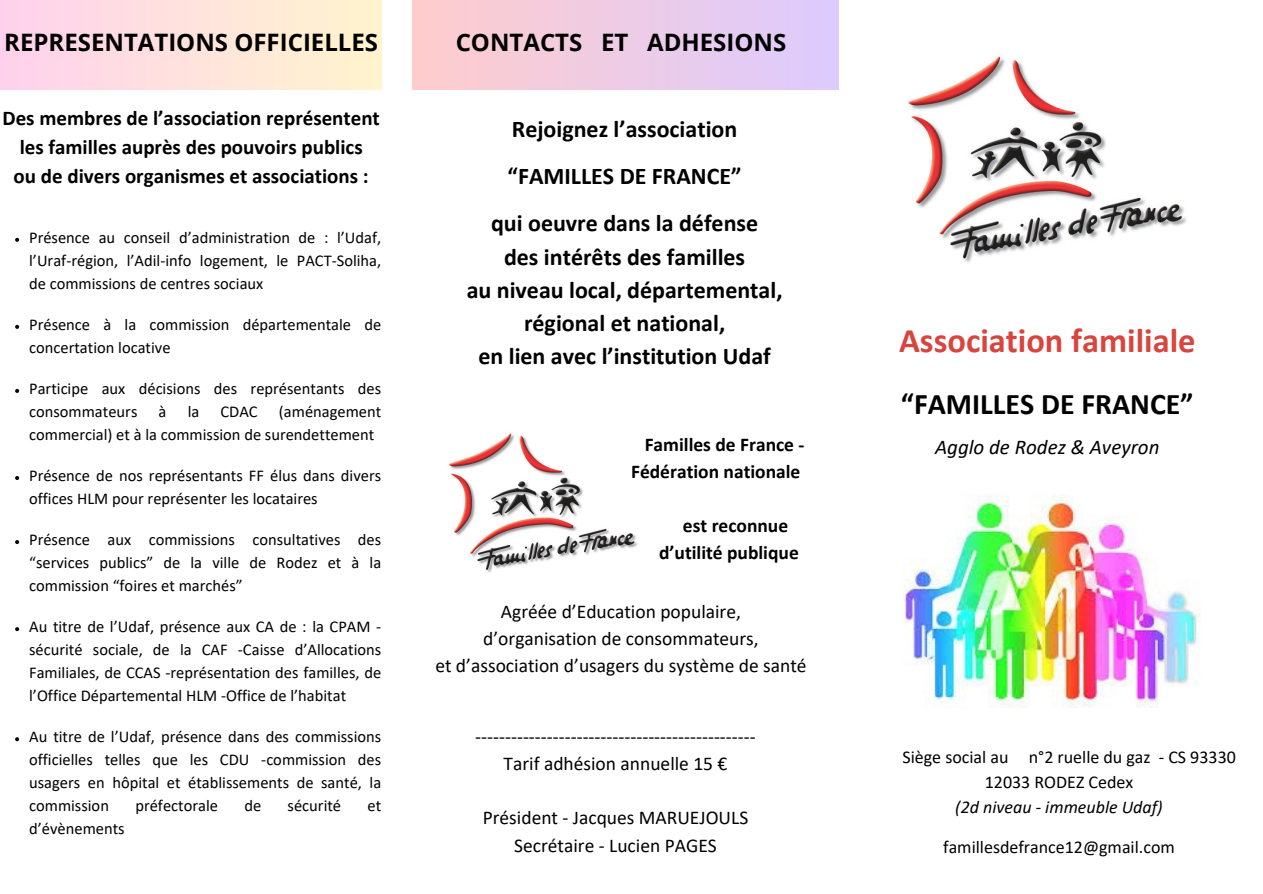
<style>
.page{position:relative;width:1263px;height:894px;background:#fff}
.page>*{position:absolute;margin:0;border:0;box-sizing:border-box;transform-origin:0 0}
.t1{font:700 34.5px "Calibri";color:#d8453e}
.t2{font:700 30px "Calibri";color:#000}
.t3{font:700 24px/33.3px "Calibri";color:#000;text-align:center}
.t4{font:700 24px "Open Sans";color:#000}
.t5{font:700 21px/29px "Calibri";color:#000;text-align:center}
.t6{font:italic 21px "Calibri";color:#000}
.t7{font:19.5px/27px "Calibri";color:#000;text-align:center}
.t8{font:700 19.5px/27px "Calibri";color:#000;text-align:right}
.t9{font:18px "Calibri";color:#000}
.t10{font:italic 18px "Calibri";color:#000}
.t11{font:16.5px/23px "Calibri";color:#000;text-align:justify}
</style>
<div class="page">
<img style="left:908px;top:56px;width:279px;height:207px">
<img style="left:449px;top:433px;width:189px;height:140px">
<img style="left:903px;top:495px;width:297px;height:213px">
<div style="left:413px;top:0;width:425px;height:89px;background:linear-gradient(to right,#fcc,#ddcbfe)"></div>
<div style="left:0;top:0;width:381px;height:89px;background:linear-gradient(to right,#ffd1ed,#fff4cd)"></div>
<svg style="left:15px;top:238px;width:4px;height:4px"></svg>
<svg style="left:15px;top:325px;width:4px;height:4px"></svg>
<svg style="left:15px;top:389px;width:4px;height:4px"></svg>
<svg style="left:15px;top:476px;width:4px;height:4px"></svg>
<svg style="left:15px;top:540px;width:4px;height:4px"></svg>
<svg style="left:15px;top:627px;width:4px;height:4px"></svg>
<svg style="left:15px;top:737px;width:4px;height:4px"></svg>
<p class="t4" style="left:4px;top:26px;width:375px">REPRESENTATIONS OFFICIELLES</p>
<h1 class="t5" style="left:2px;top:105px;width:379px">Des membres de l’association représentent les familles auprès des pouvoirs publics<br>ou de divers organismes et associations :</h1>
<h2 class="t11" style="left:29px;top:227px;width:354px">Présence au conseil d’administration de : l’Udaf, l’Uraf-région, l’Adil-info logement, le PACT-Soliha, de commissions de centres sociaux</h2>
<h6 class="t11" style="left:29px;top:314px;width:354px">Présence à la commission départementale de concertation locative</h6>
<p class="t11" style="left:29px;top:378px;width:354px">Participe aux décisions des représentants des consommateurs</p>
<p class="t11" style="left:29px;top:401px;width:354px;text-indent:250px">(aménagement commercial) et à la commission de surendettement</p>
<p class="t11" style="left:29px;top:465px;width:354px">Présence de nos représentants FF élus dans divers offices HLM pour représenter les locataires</p>
<p class="t11" style="left:29px;top:529px;width:354px">Présence aux commissions consultatives des “services publics” de la ville de Rodez et à la commission “foires et marchés”</p>
<p class="t11" style="left:29px;top:616px;width:354px">Au titre de l’Udaf, présence aux CA de : la CPAM - sécurité sociale, de la CAF -Caisse d’Allocations Familiales, de CCAS -représentation des familles, de l’Office Départemental HLM -Office de l’habitat</p>
<p class="t11" style="left:29px;top:726px;width:354px">Au titre de l’Udaf, présence dans des commissions officielles telles que les CDU -commission des usagers en hôpital et établissements de santé, la commission</p>
<p class="t11" style="left:159px;top:401px;width:9px">à</p>
<p class="t11" style="left:188px;top:401px;width:13px">la</p>
<p class="t11" style="left:220px;top:401px;width:39px">CDAC</p>
<p class="t11" style="left:135px;top:795px;width:84px">préfectorale</p>
<p class="t11" style="left:244px;top:795px;width:18px">de</p>
<p class="t11" style="left:288px;top:795px;width:55px">sécurité</p>
<p class="t11" style="left:368px;top:795px;width:15px">et</p>
<p class="t11" style="left:29px;top:818px;width:97px">d’évènements</p>
<p class="t4" style="left:456px;top:26px;width:332px">CONTACTS ET ADHESIONS</p>
<p class="t3" style="left:512px;top:114px;width:227px">Rejoignez l’association</p>
<p class="t3" style="left:508px;top:161px;width:235px">“FAMILLES DE FRANCE”</p>
<p class="t3" style="left:467px;top:208px;width:317px">qui oeuvre dans la défense<br>des intérêts des familles<br>au niveau local, départemental, régional et national,<br>en lien avec l’institution Udaf</p>
<h5 class="t8" style="left:631px;top:433px;width:175px">Familles de France -<br>Fédération nationale</h5>
<h5 class="t8" style="left:659px;top:514px;width:141px;text-align:left;text-indent:24px">est reconnue d’utilité publique</h5>
<h6 class="t7" style="left:435px;top:599px;width:373px">Agréée d’Education populaire,<br>d’organisation de consommateurs,<br>et d’association d’usagers du système de santé</h6>
<h6 class="t7" style="left:475px;top:724px;width:282px">-----------------------------------------------<br>Tarif adhésion annuelle 15 €</h6>
<h6 class="t7" style="left:483px;top:805px;width:267px">Président - Jacques MARUEJOULS<br>Secrétaire - Lucien PAGES</h6>
<p class="t1" style="left:899px;top:326px;width:298px">Association familiale</p>
<p class="t2" style="left:901px;top:391px;width:294px">“FAMILLES DE FRANCE”</p>
<p class="t6" style="left:935px;top:438px;width:226px">Agglo de Rodez &amp; Aveyron</p>
<h3 class="t9" style="left:902px;top:749px;width:335px">Siège social au n°2 ruelle du gaz - CS 93330</h3>
<h4 class="t9" style="left:985px;top:774px;width:150px">12033 RODEZ Cedex</h4>
<h3 class="t10" style="left:955px;top:799px;width:209px">(2d niveau - immeuble Udaf)</h3>
<h4 class="t9" style="left:943px;top:839px;width:233px">famillesdefrance12@gmail.com</h4>
</div>
